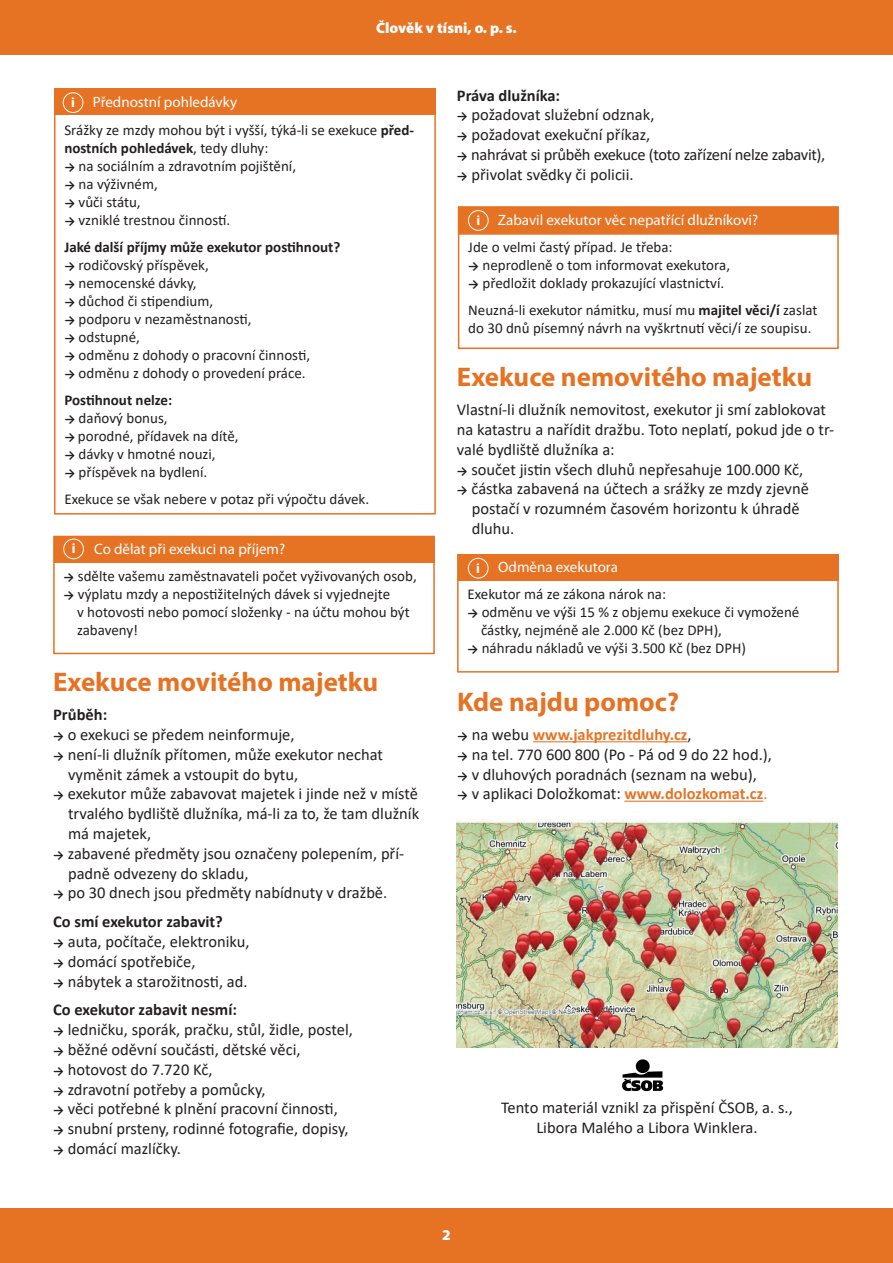
<style>
.page{position:relative;width:893px;height:1263px;background:#fff}
.page>*{position:absolute;margin:0;border:0;box-sizing:border-box;transform-origin:0 0}
.t1{font:700 27px "Myriad Pro";color:#e67324}
.t2{font:16.5px/19.8px "Calibri";color:#231f20}
.t3{font:16.5px "Calibri";letter-spacing:-.02em;color:#231f20}
.t4{font:700 16.5px "Calibri";color:#e67324}
.t5{font:700 16.5px "Calibri";color:#231f20}
.t6{font:15px/18px "Calibri";color:#231f20}
.t7{font:15px "Myriad Pro";color:#fff}
.t8{font:700 15px/27px "Calibri";color:#231f20}
.t9{font:900 15px "Myriad Pro";color:#fff}
.t10{font:700 13.95px "Myriad Pro";color:#fff}
.s1{font-weight:700}
.s2{font-weight:700;font-size:12px}
.s3{font-size:12px}
.s4{font-weight:400}
.s5{font-size:12px;color:#231f20}
.s6{font-weight:400;color:#231f20}
.s7{font-weight:700;color:#e67324}
.s8{color:#e67324}
</style>
<div class="page">
<div style="left:0;top:0;width:893px;height:54px;background:#e67324"></div>
<div style="left:0;top:1209px;width:893px;height:54px;background:#e67324"></div>
<div style="left:54px;top:88px;width:382px;height:426px;border:2px solid #e67324"></div>
<div style="left:55px;top:89px;width:381px;height:26px;background:#e67324"></div>
<div style="left:63px;top:93px;width:20px;height:20px;border:1px solid #fff;border-radius:50%"></div>
<div style="left:53px;top:536px;width:382px;height:118px;background:#fff;border:2px solid #e67324"></div>
<div style="left:54px;top:536px;width:381px;height:27px;background:#e67324"></div>
<div style="left:64px;top:539px;width:20px;height:20px;border:1px solid #fff;border-radius:50%"></div>
<div style="left:458px;top:207px;width:381px;height:142px;background:#fff;border:2px solid #e67324"></div>
<div style="left:458px;top:206px;width:381px;height:29px;background:#e67324;border:2px solid #e67324"></div>
<div style="left:468px;top:210px;width:20px;height:20px;border:1px solid #fff;border-radius:50%"></div>
<hr style="left:533px;top:741px;width:154px;height:1px;background:#e67324">
<hr style="left:624px;top:801px;width:139px;height:1px;background:#e67324">
<img style="left:456px;top:819px;width:382px;height:228px">
<div style="left:457px;top:554px;width:382px;height:119px;border:2px solid #e67324"></div>
<div style="left:458px;top:554px;width:381px;height:27px;background:#e67324"></div>
<div style="left:468px;top:558px;width:20px;height:20px;border:1px solid #fff;border-radius:50%"></div>
<img style="left:622px;top:1059px;width:42px;height:33px">
<p class="t9" style="left:376px;top:19px;width:142px">Člověk v tísni, o. p. s.</p>
<p class="t7" style="left:93px;top:92px;width:146px">Přednostní pohledávky</p>
<p class="t6" style="left:64px;top:120px;width:351px">Srážky ze mzdy mohou být i vyšší, týká-li se exekuce <span class="s1">před&shy;nostních pohledávek</span>, tedy dluhy:</p>
<p class="t6" style="left:64px;top:156px;width:233px"><span class="s2">→</span> na sociálním a zdravotním pojištění,</p>
<p class="t6" style="left:64px;top:174px;width:95px"><span class="s2">→</span> na výživném,</p>
<p class="t6" style="left:64px;top:192px;width:78px"><span class="s2">→</span> vůči státu,</p>
<p class="t8" style="left:64px;top:206px;width:277px"><span class="s3">→</span> <span class="s4">vzniklé trestnou činností.<br></span>Jaké další příjmy může exekutor postihnout?</p>
<p class="t6" style="left:64px;top:255px;width:146px"><span class="s2">→</span> rodičovský příspěvek,</p>
<p class="t6" style="left:64px;top:273px;width:134px"><span class="s2">→</span> nemocenské dávky,</p>
<p class="t6" style="left:64px;top:291px;width:150px"><span class="s2">→</span> důchod či stipendium,</p>
<p class="t6" style="left:64px;top:309px;width:189px"><span class="s2">→</span> podporu v nezaměstnanosti,</p>
<p class="t6" style="left:64px;top:327px;width:77px"><span class="s2">→</span> odstupné,</p>
<p class="t6" style="left:64px;top:345px;width:247px"><span class="s2">→</span> odměnu z dohody o pracovní činnosti,</p>
<p class="t6" style="left:64px;top:359px;width:243px;line-height:27px"><span class="s2">→</span> odměnu z dohody o provedení práce.<br><span class="s1">Postihnout nelze:</span></p>
<p class="t6" style="left:64px;top:408px;width:105px"><span class="s2">→</span> daňový bonus,</p>
<p class="t6" style="left:64px;top:426px;width:176px"><span class="s2">→</span> porodné, přídavek na dítě,</p>
<p class="t6" style="left:64px;top:444px;width:153px"><span class="s2">→</span> dávky v hmotné nouzi,</p>
<p class="t6" style="left:64px;top:458px;width:306px;line-height:27px"><span class="s2">→</span> příspěvek na bydlení.<br>Exekuce se však nebere v potaz při výpočtu dávek.</p>
<p class="t10" style="left:71px;top:93px;width:5px">i</p>
<p class="t7" style="left:94px;top:540px;width:192px">Co dělat při exekuci na příjem?</p>
<p class="t6" style="left:64px;top:566px;width:355px"><span class="s2">→</span> sdělte vašemu zaměstnavateli počet vyživovaných osob,</p>
<p class="t6" style="left:77px;top:584px;width:334px;text-indent:-14px"><span class="s2">→</span> výplatu mzdy a nepostižitelných dávek si vyjednejte<br>v hotovosti nebo pomocí složenky - na účtu mohou být zabaveny!</p>
<p class="t10" style="left:72px;top:540px;width:5px">i</p>
<h1 class="t1" style="left:53px;top:665px;width:327px">Exekuce movitého majetku</h1>
<p class="t5" style="left:53px;top:703px;width:56px">Průběh:</p>
<p class="t2" style="left:53px;top:724px;width:243px"><span class="s2">→</span> o exekuci se předem neinformuje,</p>
<p class="t2" style="left:68px;top:744px;width:317px;text-indent:-15px"><span class="s2">→</span> není-li dlužník přítomen, může exekutor nechat vyměnit zámek a vstoupit do bytu,</p>
<p class="t2" style="left:68px;top:783px;width:353px;text-align:justify;text-indent:-15px"><span class="s2">→</span> exekutor může zabavovat majetek i jinde než v místě trvalého bydliště dlužníka, má-li za to, že tam dlužník má majetek,</p>
<p class="t2" style="left:68px;top:843px;width:338px;text-indent:-15px"><span class="s2">→</span> zabavené předměty jsou označeny polepením, pří&shy;padně odvezeny do skladu,</p>
<p class="t2" style="left:53px;top:878px;width:336px;line-height:28.8px"><span class="s2">→</span> po 30 dnech jsou předměty nabídnuty v dražbě.<br><span class="s1">Co smí exekutor zabavit?</span></p>
<p class="t2" style="left:53px;top:931px;width:198px"><span class="s2">→</span> auta, počítače, elektroniku,</p>
<p class="t2" style="left:53px;top:951px;width:144px"><span class="s2">→</span> domácí spotřebiče,</p>
<p class="t2" style="left:53px;top:966px;width:196px;line-height:28.8px"><span class="s2">→</span> nábytek a starožitnosti, ad.<br><span class="s1">Co exekutor zabavit nesmí:</span></p>
<p class="t2" style="left:53px;top:1019px;width:301px"><span class="s2">→</span> ledničku, sporák, pračku, stůl, židle, postel,</p>
<p class="t2" style="left:53px;top:1039px;width:249px"><span class="s2">→</span> běžné oděvní součásti, dětské věci,</p>
<p class="t2" style="left:53px;top:1059px;width:161px"><span class="s2">→</span> hotovost do 7.720 Kč,</p>
<p class="t2" style="left:53px;top:1079px;width:214px"><span class="s2">→</span> zdravotní potřeby a pomůcky,</p>
<p class="t2" style="left:53px;top:1098px;width:286px"><span class="s2">→</span> věci potřebné k plnění pracovní činnosti,</p>
<p class="t2" style="left:53px;top:1118px;width:297px"><span class="s2">→</span> snubní prsteny, rodinné fotografie, dopisy,</p>
<p class="t2" style="left:53px;top:1138px;width:129px"><span class="s2">→</span> domácí mazlíčky.</p>
<p class="t5" style="left:457px;top:83px;width:105px">Práva dlužníka:</p>
<p class="t2" style="left:457px;top:105px;width:199px"><span class="s2">→</span> požadovat služební odznak,</p>
<p class="t2" style="left:457px;top:124px;width:195px"><span class="s2">→</span> požadovat exekuční příkaz,</p>
<p class="t3" style="left:457px;top:143px;width:370px"><span class="s2">→</span> nahrávat si průběh exekuce (toto zařízení nelze zabavit),</p>
<p class="t2" style="left:457px;top:164px;width:178px"><span class="s2">→</span> přivolat svědky či policii.</p>
<p class="t7" style="left:498px;top:211px;width:262px">Zabavil exekutor věc nepatřící dlužníkovi?</p>
<p class="t6" style="left:468px;top:237px;width:206px">Jde o velmi častý případ. Je třeba:</p>
<p class="t6" style="left:468px;top:255px;width:263px"><span class="s2">→</span> neprodleně o tom informovat exekutora,</p>
<p class="t6" style="left:468px;top:269px;width:351px;line-height:27px"><span class="s2">→</span> předložit doklady prokazující vlastnictví.<br>Neuzná-li exekutor námitku, musí mu <span class="s1">majitel věci/í</span> zaslat</p>
<p class="t6" style="left:468px;top:318px;width:345px">do 30 dnů písemný návrh na vyškrtnutí věci/í ze soupisu.</p>
<p class="t10" style="left:476px;top:211px;width:5px">i</p>
<h1 class="t1" style="left:457px;top:360px;width:357px">Exekuce nemovitého majetku</h1>
<p class="t2" style="left:457px;top:399px;width:379px">Vlastní-li dlužník nemovitost, exekutor ji smí zablokovat na katastru a nařídit dražbu. Toto neplatí, pokud jde o tr&shy;valé bydliště dlužníka a:</p>
<p class="t2" style="left:457px;top:459px;width:348px"><span class="s2">→</span> součet jistin všech dluhů nepřesahuje 100.000 Kč,</p>
<p class="t2" style="left:472px;top:478px;width:339px;text-indent:-15px"><span class="s2">→</span> částka zabavená na účtech a srážky ze mzdy zjevně postačí v rozumném časovém horizontu k úhradě dluhu.</p>
<p class="t7" style="left:498px;top:558px;width:121px">Odměna exekutora</p>
<p class="t6" style="left:467px;top:585px;width:200px">Exekutor má ze zákona nárok na:</p>
<p class="t6" style="left:481px;top:603px;width:320px;text-indent:-14px"><span class="s2">→</span> odměnu ve výši 15 % z objemu exekuce či vymožené částky, nejméně ale 2.000 Kč (bez DPH),</p>
<p class="t6" style="left:467px;top:639px;width:280px"><span class="s2">→</span> náhradu nákladů ve výši 3.500 Kč (bez DPH)</p>
<p class="t10" style="left:476px;top:559px;width:5px">i</p>
<h1 class="t1" style="left:457px;top:684px;width:224px">Kde najdu pomoc?</h1>
<p class="t4" style="left:457px;top:723px;width:236px"><span class="s5">→</span> <span class="s6">na webu</span> www.jakprezitdluhy.cz<span class="s6">,</span></p>
<p class="t2" style="left:457px;top:744px;width:316px"><span class="s2">→</span> na tel. 770 600 800 (Po - Pá od 9 do 22 hod.),</p>
<p class="t2" style="left:457px;top:764px;width:301px"><span class="s2">→</span> v dluhových poradnách (seznam na webu),</p>
<p class="t2" style="left:457px;top:783px;width:312px"><span class="s2">→</span> v aplikaci Doložkomat: <span class="s7">www.dolozkomat.cz</span><span class="s8">.</span></p>
<p class="t2" style="left:501px;top:1097px;width:293px;text-align:center">Tento materiál vznikl za přispění ČSOB, a. s.,<br>Libora Malého a Libora Winklera.</p>
<p class="t9" style="left:442px;top:1226px;width:10px">2</p>
</div>
